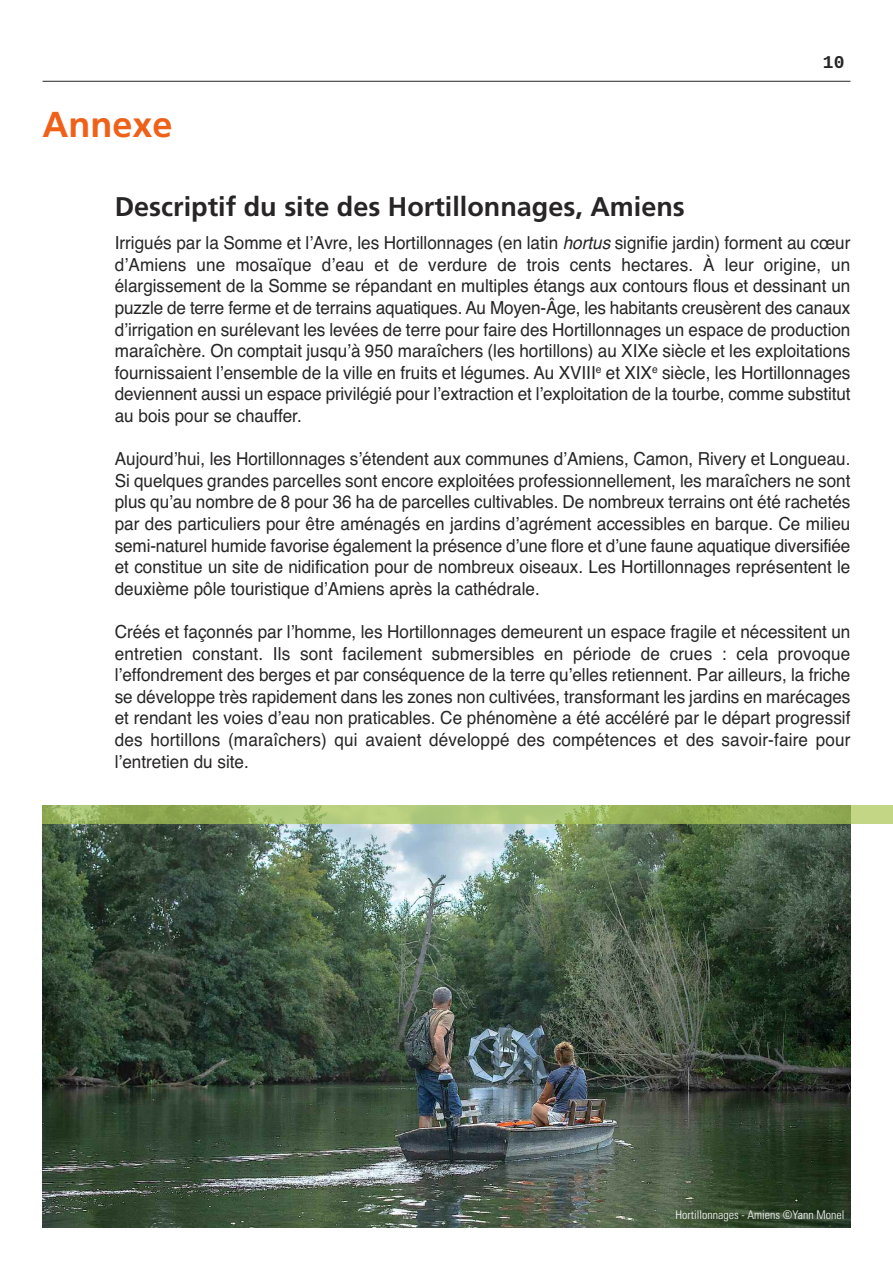
<style>
.page{position:relative;width:893px;height:1263px;background:#fff}
.page>*{position:absolute;margin:0;border:0;box-sizing:border-box;transform-origin:0 0}
.t1{font:700 36px "Frutiger";color:#ef6019}
.t2{font:700 27px "Frutiger";color:#272526}
.t3{font:18px/21.6px "Helvetica";color:#272526;text-align:justify;scale:.95 1}
.t4{font:700 18px "Liberation Mono";color:#272526}
.t5{font:300 condensed 12px "Univers";color:#fff}
.s1{font-style:italic}
</style>
<div class="page">
<hr style="left:43px;top:81px;width:807px;height:1px;background:#272526">
<img style="left:43px;top:824px;width:807px;height:403px">
<div style="left:43px;top:805px;width:850px;height:19px;background:#aac755;opacity:.72"></div>
<h1 class="t1" style="left:43px;top:110px;width:132px">Annexe</h1>
<p class="t4" style="left:823px;top:51px;width:23px">10</p>
<h2 class="t2" style="left:115px;top:195px;width:572px">Descriptif du site des Hortillonnages, Amiens</h2>
<p class="t3" style="left:115px;top:232px;width:776px">Irrigués par la Somme et l’Avre, les Hortillonnages (en latin <span class="s1">hortus</span> signifie jardin) forment au cœur d’Amiens une mosaïque d’eau et de verdure de trois cents hectares. À leur origine, un élargissement de la Somme se répandant en multiples étangs aux contours flous et dessinant un puzzle de terre ferme et de terrains aquatiques. Au Moyen-Âge, les habitants creusèrent des canaux d’irrigation en surélevant les levées de terre pour faire des Hortillonnages un espace de production maraîchère. On comptait jusqu’à 950 maraîchers (les hortillons) au XIXe siècle et les exploitations fournissaient l’ensemble de la ville en fruits et légumes. Au XVIII<sup>e</sup> et XIX<sup>e</sup> siècle, les Hortillonnages deviennent aussi un espace privilégié pour l’extraction et l’exploitation de la tourbe, comme substitut au bois pour se chauffer.</p>
<p class="t3" style="left:115px;top:448px;width:776px">Aujourd’hui, les Hortillonnages s’étendent aux communes d’Amiens, Camon, Rivery et Longueau.<br>Si quelques grandes parcelles sont encore exploitées professionnellement, les maraîchers ne sont plus qu’au nombre de 8 pour 36 ha de parcelles cultivables. De nombreux terrains ont été rachetés par des particuliers pour être aménagés en jardins d’agrément accessibles en barque. Ce milieu semi-naturel humide favorise également la présence d’une flore et d’une faune aquatique diversifiée et constitue un site de nidification pour de nombreux oiseaux. Les Hortillonnages représentent le deuxième pôle touristique d’Amiens après la cathédrale.</p>
<p class="t3" style="left:115px;top:621px;width:776px">Créés et façonnés par l’homme, les Hortillonnages demeurent un espace fragile et nécessitent un entretien constant. Ils sont facilement submersibles en période de crues : cela provoque l’effondrement des berges et par conséquence de la terre qu’elles retiennent. Par ailleurs, la friche se développe très rapidement dans les zones non cultivées, transformant les jardins en marécages et rendant les voies d’eau non praticables. Ce phénomène a été accéléré par le départ progressif des hortillons (maraîchers) qui avaient développé des compétences et des savoir-faire pour l’entretien du site.</p>
<p class="t5" style="left:675px;top:1210px;width:170px">Hortillonnages - Amiens ©Yann Monel</p>
</div>
